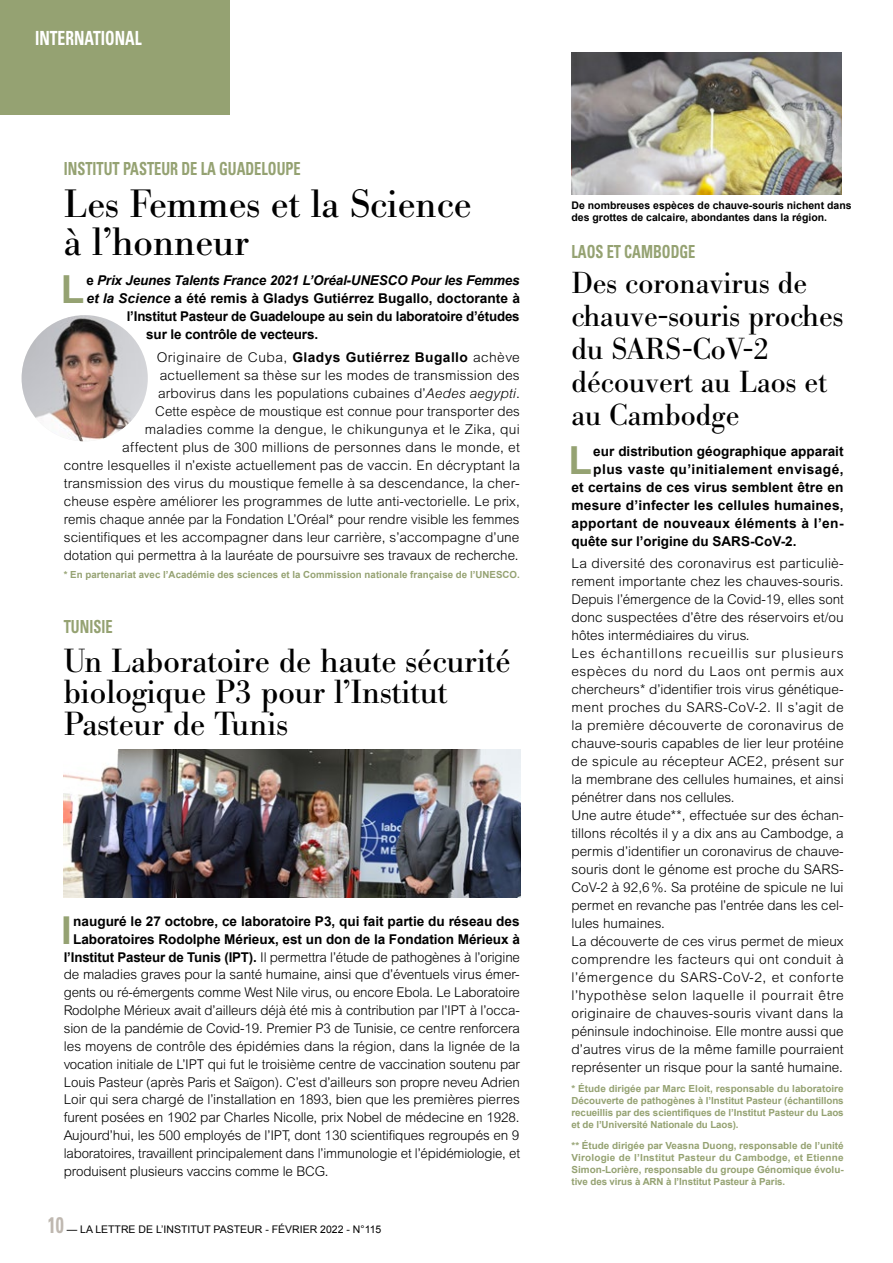
<style>
.page{position:relative;width:893px;height:1263px;background:#fff}
.page>*{position:absolute;margin:0;border:0;box-sizing:border-box;transform-origin:0 0}
.t1{font:39px/37.5px "Bodoni BE";color:#000}
.t2{font:700 38.7px "Arial";color:#95a272}
.t3{font:700 38.4px "Arial";color:#95a272}
.t4{font:33px/31.5px "Bodoni BE";color:#000}
.t5{font:30px/33px "Bodoni BE";color:#000}
.t6{font:700 condensed 19.5px "Univers LT Std";color:#fff;scale:.8 1}
.t7{font:700 condensed 18px "Univers LT Std";color:#95a272;scale:.8 1}
.t8{font:300 13.5px/18px "Arial MT Std";letter-spacing:.005em;color:#000;text-align:right}
.t9{font:700 13.5px/17.9px "Arial";color:#000}
.t10{font:italic 700 13.5px "Arial";letter-spacing:-.01em;color:#000}
.t11{font:700 13.5px "Arial";letter-spacing:.03em;color:#000}
.t12{font:700 13.5px "Arial";letter-spacing:.025em;color:#000}
.t13{font:700 10.5px/12px "Arial";color:#000}
.t14{font:10.5px "Arial";color:#000}
.t15{font:700 9.75px/12px "Arial";color:#95a272;text-align:justify}
.s1{font-style:normal}
.s2{font-style:italic}
.s3{font-family:"Arial";font-weight:700}
.s4{font-family:"Univers LT Std";font-weight:700;font-stretch:condensed;font-size:22.5px;color:#bfb8b0}
</style>
<div class="page">
<img style="left:571px;top:52px;width:271px;height:142px">
<img style="left:64px;top:749px;width:456px;height:148px">
<img style="left:22px;top:315px;width:126px;height:126px;border-radius:63px">
<div style="left:0;top:0;width:230px;height:115px;background:#95a272"></div>
<h3 class="t6" style="left:35px;top:26px;width:135px">INTERNATIONAL</h3>
<h3 class="t7" style="left:64px;top:157px;width:298px">INSTITUT PASTEUR DE LA GUADELOUPE</h3>
<h1 class="t1" style="left:64px;top:186px;width:409px">Les Femmes et la Science à l’honneur</h1>
<h2 class="t2" style="left:61px;top:264px;width:25px">L</h2>
<p class="t10" style="left:86px;top:272px;width:435px"><span class="s1">e</span> Prix Jeunes Talents France 2021 L’Oréal-UNESCO Pour les Femmes</p>
<p class="t9" style="left:86px;top:290px;width:435px"><span class="s2">et la Science</span> a été remis à Gladys Gutiérrez Bugallo, doctorante à</p>
<p class="t9" style="left:127px;top:308px;width:394px">l’Institut Pasteur de Guadeloupe au sein du laboratoire d’études</p>
<p class="t9" style="left:146px;top:326px;width:173px">sur le contrôle de vecteurs.</p>
<p class="t8" style="left:64px;top:348px;width:458px">Originaire de Cuba, <span class="s3">Gladys Gutiérrez Bugallo</span> achève<br>actuellement sa thèse sur les modes de transmission des<br>arbovirus dans les populations cubaines d’<span class="s2">Aedes aegypti</span>.<br>Cette espèce de moustique est connue pour transporter des<br>maladies comme la dengue, le chikungunya et le Zika, qui<br>affectent plus de 300 millions de personnes dans le monde, et<br>contre lesquelles il n’existe actuellement pas de vaccin. En décryptant la transmission des virus du moustique femelle à sa descendance, la cher&shy;cheuse espère améliorer les programmes de lutte anti-vectorielle. Le prix, remis chaque année par la Fondation L’Oréal* pour rendre visible les femmes scientifiques et les accompagner dans leur carrière, s’accompagne d’une dotation qui permettra à la lauréate de poursuivre ses travaux de recherche.</p>
<p class="t15" style="left:64px;top:569px;width:458px">* En partenariat avec l’Académie des sciences et la Commission nationale française de l’UNESCO.</p>
<h3 class="t7" style="left:64px;top:616px;width:63px">TUNISIE</h3>
<h3 class="t4" style="left:64px;top:646px;width:448px">Un Laboratoire de haute sécurité biologique P3 pour l’Institut<br>Pasteur de Tunis</h3>
<h3 class="t3" style="left:61px;top:905px;width:12px">I</h3>
<p class="t9" style="left:73px;top:913px;width:448px">nauguré le 27 octobre, ce laboratoire P3, qui fait partie du réseau des<br>Laboratoires Rodolphe Mérieux, est un don de la Fondation Mérieux à</p>
<p class="t8" style="left:64px;top:948px;width:458px;text-align:justify"><span class="s3">l’Institut Pasteur de Tunis (IPT).</span> Il permettra l’étude de pathogènes à l’origine de maladies graves pour la santé humaine, ainsi que d’éventuels virus émer&shy;gents ou ré-émergents comme West Nile virus, ou encore Ebola. Le Laboratoire Rodolphe Mérieux avait d’ailleurs déjà été mis à contribution par l’IPT à l’occa&shy;sion de la pandémie de Covid-19. Premier P3 de Tunisie, ce centre renforcera les moyens de contrôle des épidémies dans la région, dans la lignée de la vocation initiale de L’IPT qui fut le troisième centre de vaccination soutenu par Louis Pasteur (après Paris et Saïgon). C’est d’ailleurs son propre neveu Adrien Loir qui sera chargé de l’installation en 1893, bien que les premières pierres furent posées en 1902 par Charles Nicolle, prix Nobel de médecine en 1928.<br>Aujourd’hui, les 500 employés de l’IPT, dont 130 scientifiques regroupés en 9 laboratoires, travaillent principalement dans l’immunologie et l’épidémiologie, et produisent plusieurs vaccins comme le BCG.</p>
<p class="t14" style="left:48px;top:1223px;width:335px"><span class="s4">10</span> — LA LETTRE DE L’INSTITUT PASTEUR - FÉVRIER 2022 - N°115</p>
<p class="t13" style="left:571px;top:199px;width:282px">De nombreuses espèces de chauve-souris nichent dans des grottes de calcaire, abondantes dans la région.</p>
<h3 class="t7" style="left:571px;top:240px;width:156px">LAOS ET CAMBODGE</h3>
<h3 class="t5" style="left:571px;top:267px;width:273px">Des coronavirus de chauve-souris proches du SARS-CoV-2 découvert au Laos et au Cambodge</h3>
<h2 class="t2" style="left:569px;top:434px;width:25px">L</h2>
<p class="t9" style="left:593px;top:442px;width:252px">eur distribution géographique apparait</p>
<p class="t11" style="left:593px;top:460px;width:252px">plus vaste qu’initialement envisagé,</p>
<p class="t9" style="left:571px;top:478px;width:274px">et certains de ces virus semblent être en</p>
<p class="t9" style="left:571px;top:496px;width:274px">mesure d’infecter les cellules humaines,</p>
<p class="t12" style="left:571px;top:514px;width:274px">apportant de nouveaux éléments à l’en-</p>
<p class="t9" style="left:571px;top:532px;width:227px">quête sur l’origine du SARS-CoV-2.</p>
<p class="t8" style="left:571px;top:554px;width:274px;text-align:left">La diversité des coronavirus est particuliè&shy;rement importante chez les chauves-souris.<br>Depuis l’émergence de la Covid-19, elles sont donc suspectées d’être des réservoirs et/ou hôtes intermédiaires du virus.<br>Les échantillons recueillis sur plusieurs espèces du nord du Laos ont permis aux chercheurs* d’identifier trois virus génétique&shy;ment proches du SARS-CoV-2. Il s’agit de la première découverte de coronavirus de chauve-souris capables de lier leur protéine de spicule au récepteur ACE2, présent sur la membrane des cellules humaines, et ainsi pénétrer dans nos cellules.<br>Une autre étude**, effectuée sur des échan&shy;tillons récoltés il y a dix ans au Cambodge, a permis d’identifier un coronavirus de chauve&shy;souris dont le génome est proche du SARS-CoV-2 à 92,6%. Sa protéine de spicule ne lui permet en revanche pas l’entrée dans les cel&shy;lules humaines.<br>La découverte de ces virus permet de mieux comprendre les facteurs qui ont conduit à l’émergence du SARS-CoV-2, et conforte l’hypothèse selon laquelle il pourrait être originaire de chauves-souris vivant dans la péninsule indochinoise. Elle montre aussi que d’autres virus de la même famille pourraient représenter un risque pour la santé humaine.</p>
<p class="t15" style="left:571px;top:1083px;width:274px">* Étude dirigée par Marc Eloit, responsable du laboratoire Découverte de pathogènes à l’Institut Pasteur (échantillons recueillis par des scientifiques de l’Institut Pasteur du Laos et de l’Université Nationale du Laos).</p>
<p class="t15" style="left:571px;top:1140px;width:274px">** Étude dirigée par Veasna Duong, responsable de l’unité Virologie de l’Institut Pasteur du Cambodge, et Etienne Simon-Lorière, responsable du groupe Génomique évolu&shy;tive des virus à ARN à l’Institut Pasteur à Paris.</p>
</div>
